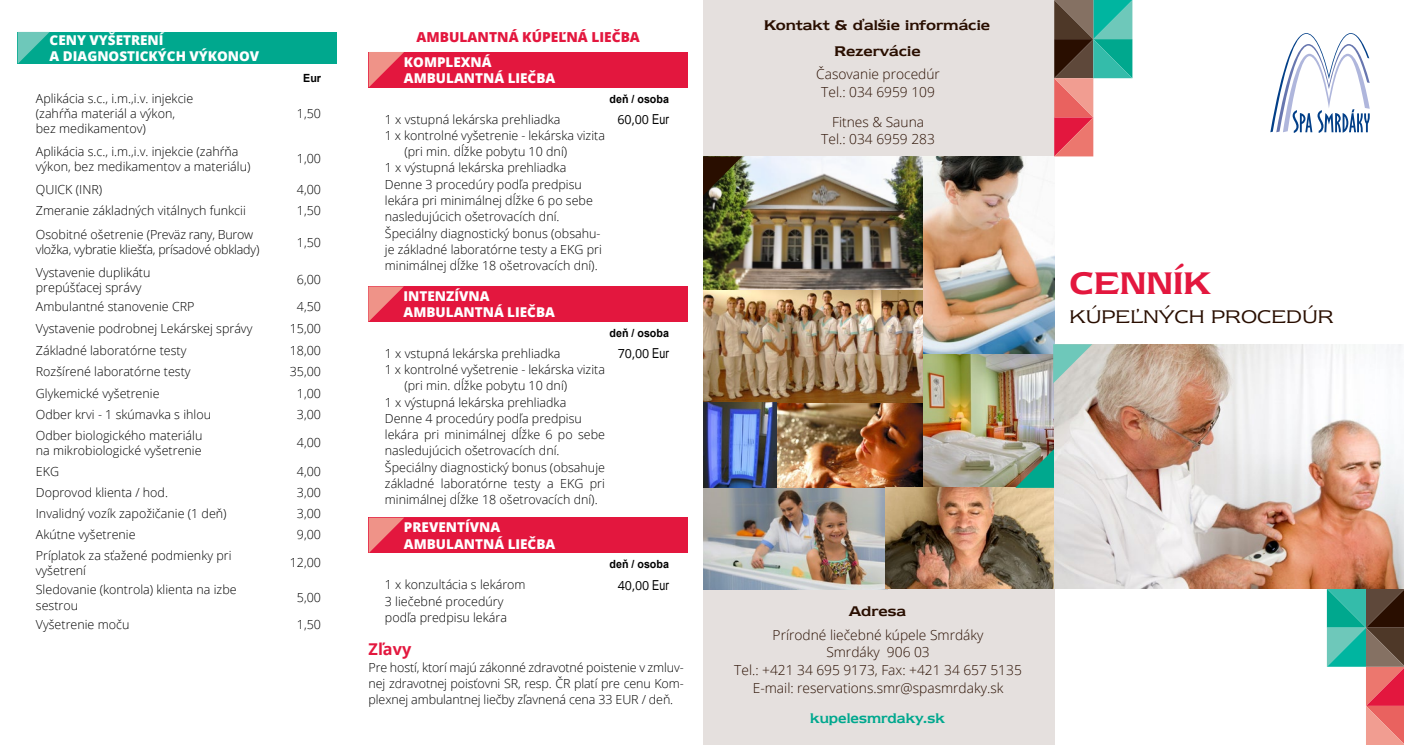
<style>
.page{position:relative;width:1404px;height:745px;background:#fff}
.page>*{position:absolute;margin:0;border:0;box-sizing:border-box;transform-origin:0 0}
.t1{font:36.25px "Newtext Demi";color:#e3173e}
.t2{font:21.25px "Newtext";color:#290e00}
.t3{font:16.25px/26.1px "Newtext Demi";color:#290e00;text-align:center}
.t4{font:16.25px "Newtext Demi";color:#00a88e;scale:.91 1}
.t5{font:700 16.25px "Open Sans";color:#e3173e}
.t6{font:300 13.75px/17.5px "Open Sans";color:#290e00;text-align:center}
.t7{font:800 13.75px "Open Sans";color:#e3173e}
.t8{font:800 13.5px/16.2px "Open Sans";color:#fff}
.t9{font:300 12.5px/15px "Open Sans";color:#000}
.t10{font:300 12.5px/15px "Open Sans";letter-spacing:-.02em;color:#000}
.t11{font:12.5px "Open Sans";color:#000}
.t12{font:700 11.25px "Arial";color:#000;scale:.95 1}
.s1{font-family:"Arial Narrow";font-size:13.75px}
</style>
<div class="page">
<div style="left:703px;top:0;width:351px;height:744px;background:#e5e0de"></div>
<img style="left:703px;top:156px;width:351px;height:332px">
<svg style="left:1270px;top:33px;width:99px;height:100px"></svg>
<img style="left:703px;top:488px;width:182px;height:100px">
<img style="left:885px;top:487px;width:168px;height:101px">
<svg style="left:1326px;top:588px;width:77px;height:156px"></svg>
<svg style="left:1054px;top:1px;width:78px;height:155px"></svg>
<hr style="left:1054px;top:0;width:39px;height:1px;background:#857163">
<hr style="left:1093px;top:0;width:39px;height:1px;background:#00b5a0">
<svg style="left:703px;top:156px;width:39px;height:39px;background:#474020"></svg>
<svg style="left:1015px;top:448px;width:39px;height:39px;background:#529982"></svg>
<img style="left:1054px;top:344px;width:349px;height:244px">
<svg style="left:1053px;top:344px;width:39px;height:39px;background:#9fcbc2"></svg>
<div style="left:18px;top:32px;width:319px;height:32px;background:#00a88e"></div>
<svg style="left:18px;top:32px;width:32px;height:32px"></svg>
<div style="left:369px;top:52px;width:318px;height:35px;background:#e3173e"></div>
<svg style="left:369px;top:52px;width:35px;height:35px"></svg>
<div style="left:368px;top:286px;width:319px;height:36px;background:#e3173e"></div>
<svg style="left:368px;top:286px;width:36px;height:36px"></svg>
<div style="left:369px;top:517px;width:318px;height:35px;background:#e3173e"></div>
<svg style="left:369px;top:517px;width:35px;height:35px"></svg>
<p class="t8" style="left:50px;top:31px;width:211px">CENY VYŠETRENÍ<br>A DIAGNOSTICKÝCH VÝKONOV</p>
<p class="t9" style="left:36px;top:91px;width:159px">Aplikácia s.c., i.m.,i.v. injekcie (zahŕňa materiál a výkon, bez medikamentov)</p>
<p class="t12" style="left:303px;top:70px;width:20px">Eur</p>
<p class="t9" style="left:297px;top:106px;width:26px">1,50</p>
<p class="t9" style="left:36px;top:143px;width:216px">Aplikácia s.c., i.m.,i.v. injekcie (zahŕňa výkon, bez medikamentov a materiálu)</p>
<p class="t9" style="left:297px;top:150px;width:26px">1,00</p>
<p class="t9" style="left:36px;top:181px;width:68px">QUICK (INR)</p>
<p class="t9" style="left:297px;top:181px;width:26px">4,00</p>
<p class="t9" style="left:36px;top:202px;width:211px">Zmeranie základných vitálnych funkcii</p>
<p class="t9" style="left:297px;top:202px;width:26px">1,50</p>
<p class="t10" style="left:36px;top:227px;width:225px">Osobitné ošetrenie (Preväz rany, Burow vložka, vybratie kliešťa, prísadové obklady)</p>
<p class="t9" style="left:297px;top:234px;width:26px">1,50</p>
<p class="t9" style="left:36px;top:264px;width:116px">Vystavenie duplikátu prepúšťacej správy</p>
<p class="t9" style="left:297px;top:271px;width:26px">6,00</p>
<p class="t9" style="left:36px;top:298px;width:160px">Ambulantné stanovenie CRP</p>
<p class="t9" style="left:297px;top:298px;width:26px">4,50</p>
<p class="t9" style="left:36px;top:320px;width:218px">Vystavenie podrobnej Lekárskej správy</p>
<p class="t9" style="left:290px;top:320px;width:33px">15,00</p>
<p class="t9" style="left:36px;top:342px;width:152px">Základné laboratórne testy</p>
<p class="t9" style="left:290px;top:342px;width:33px">18,00</p>
<p class="t9" style="left:36px;top:363px;width:156px">Rozšírené laboratórne testy</p>
<p class="t9" style="left:290px;top:363px;width:33px">35,00</p>
<p class="t9" style="left:36px;top:385px;width:125px">Glykemické vyšetrenie</p>
<p class="t9" style="left:297px;top:385px;width:26px">1,00</p>
<p class="t9" style="left:36px;top:406px;width:177px">Odber krvi - 1 skúmavka s ihlou</p>
<p class="t9" style="left:297px;top:406px;width:26px">3,00</p>
<p class="t9" style="left:36px;top:427px;width:168px">Odber biologického materiálu na mikrobiologické vyšetrenie</p>
<p class="t9" style="left:297px;top:434px;width:26px">4,00</p>
<p class="t9" style="left:36px;top:463px;width:25px">EKG</p>
<p class="t9" style="left:297px;top:463px;width:26px">4,00</p>
<p class="t9" style="left:36px;top:484px;width:134px">Doprovod klienta / hod.</p>
<p class="t9" style="left:297px;top:484px;width:26px">3,00</p>
<p class="t9" style="left:36px;top:505px;width:192px">Invalidný vozík zapožičanie (1 deň)</p>
<p class="t9" style="left:297px;top:505px;width:26px">3,00</p>
<p class="t9" style="left:36px;top:526px;width:101px">Akútne vyšetrenie</p>
<p class="t9" style="left:297px;top:526px;width:26px">9,00</p>
<p class="t9" style="left:36px;top:547px;width:197px">Príplatok za sťažené podmienky pri vyšetrení</p>
<p class="t9" style="left:290px;top:554px;width:33px">12,00</p>
<p class="t9" style="left:36px;top:581px;width:202px">Sledovanie (kontrola) klienta na izbe sestrou</p>
<p class="t9" style="left:297px;top:589px;width:26px">5,00</p>
<p class="t9" style="left:36px;top:616px;width:95px">Vyšetrenie moču</p>
<p class="t9" style="left:297px;top:616px;width:26px">1,50</p>
<p class="t7" style="left:416px;top:27px;width:225px">AMBULANTNÁ KÚPEĽNÁ LIEČBA</p>
<p class="t8" style="left:404px;top:53px;width:153px">KOMPLEXNÁ<br>AMBULANTNÁ LIEČBA</p>
<p class="t12" style="left:609px;top:91px;width:64px">deň / osoba</p>
<p class="t9" style="left:385px;top:111px;width:177px">1 x vstupná lekárska prehliadka</p>
<p class="t9" style="left:385px;top:127px;width:221px">1 x kontrolné vyšetrenie - lekárska vizita</p>
<p class="t9" style="left:404px;top:144px;width:164px">(pri min. dĺžke pobytu 10 dní)</p>
<p class="t9" style="left:385px;top:160px;width:183px">1 x výstupná lekárska prehliadka</p>
<p class="t9" style="left:385px;top:176px;width:198px">Denne 3 procedúry podľa predpisu</p>
<p class="t9" style="left:385px;top:192px;width:209px">lekára pri minimálnej dĺžke 6 po sebe</p>
<p class="t9" style="left:385px;top:209px;width:176px">nasledujúcich ošetrovacích dní.</p>
<p class="t9" style="left:385px;top:225px;width:217px">Špeciálny diagnostický bonus (obsahu-</p>
<p class="t9" style="left:385px;top:241px;width:218px">je základné laboratórne testy a EKG pri</p>
<p class="t9" style="left:385px;top:257px;width:214px">minimálnej dĺžke 18 ošetrovacích dní).</p>
<p class="t8" style="left:403px;top:287px;width:153px">INTENZÍVNA<br>AMBULANTNÁ LIEČBA</p>
<p class="t11" style="left:617px;top:111px;width:53px">60,00 <span class="s1">Eur</span></p>
<p class="t12" style="left:609px;top:325px;width:64px">deň / osoba</p>
<p class="t9" style="left:385px;top:345px;width:177px">1 x vstupná lekárska prehliadka</p>
<p class="t9" style="left:385px;top:361px;width:221px">1 x kontrolné vyšetrenie - lekárska vizita</p>
<p class="t9" style="left:404px;top:378px;width:164px">(pri min. dĺžke pobytu 10 dní)</p>
<p class="t9" style="left:385px;top:394px;width:183px">1 x výstupná lekárska prehliadka</p>
<p class="t9" style="left:385px;top:410px;width:198px">Denne 4 procedúry podľa predpisu</p>
<p class="t9" style="left:385px;top:426px;width:221px">lekára pri minimálnej dĺžke 6 po sebe</p>
<p class="t9" style="left:385px;top:443px;width:176px">nasledujúcich ošetrovacích dní.</p>
<p class="t9" style="left:385px;top:459px;width:222px">Špeciálny diagnostický bonus (obsahuje</p>
<p class="t9" style="left:385px;top:475px;width:221px">základné laboratórne testy a EKG pri</p>
<p class="t9" style="left:385px;top:491px;width:214px">minimálnej dĺžke 18 ošetrovacích dní).</p>
<p class="t8" style="left:404px;top:518px;width:153px">PREVENTÍVNA<br>AMBULANTNÁ LIEČBA</p>
<p class="t11" style="left:617px;top:345px;width:53px">70,00 <span class="s1">Eur</span></p>
<p class="t12" style="left:609px;top:556px;width:64px">deň / osoba</p>
<p class="t9" style="left:385px;top:576px;width:142px;line-height:16.2px">1 x konzultácia s lekárom<br>3 liečebné procedúry podľa predpisu lekára</p>
<p class="t11" style="left:617px;top:576px;width:53px">40,00 <span class="s1">Eur</span></p>
<h3 class="t5" style="left:368px;top:637px;width:44px">Zľavy</h3>
<p class="t9" style="left:368px;top:658px;width:317px;line-height:16.2px;text-align:justify">Pre hostí, ktorí majú zákonné zdravotné poistenie v zmluv&shy;nej zdravotnej poisťovni SR, resp. ČR platí pre cenu Kom&shy;plexnej ambulantnej liečby zľavnená cena 33 EUR / deň.</p>
<h3 class="t3" style="left:764px;top:12px;width:227px">Kontakt &amp; ďalšie informácie<br>Rezervácie</h3>
<p class="t6" style="left:816px;top:65px;width:125px">Časovanie procedúr<br>Tel.: 034 6959 109</p>
<p class="t6" style="left:821px;top:112px;width:115px">Fitnes &amp; Sauna<br>Tel.: 034 6959 283</p>
<h1 class="t1" style="left:1069px;top:262px;width:143px">CENNÍK</h1>
<h2 class="t2" style="left:1069px;top:305px;width:265px">KÚPEĽNÝCH PROCEDÚR</h2>
<h3 class="t3" style="left:849px;top:597px;width:58px">Adresa</h3>
<p class="t6" style="left:734px;top:625px;width:289px">Prírodné liečebné kúpele Smrdáky<br>Smrdáky 906 03<br>Tel.: +421 34 695 9173, Fax: +421 34 657 5135<br>E-mail: reservations.smr@spasmrdaky.sk</p>
<h3 class="t4" style="left:810px;top:708px;width:150px">kupelesmrdaky.sk</h3>
</div>
